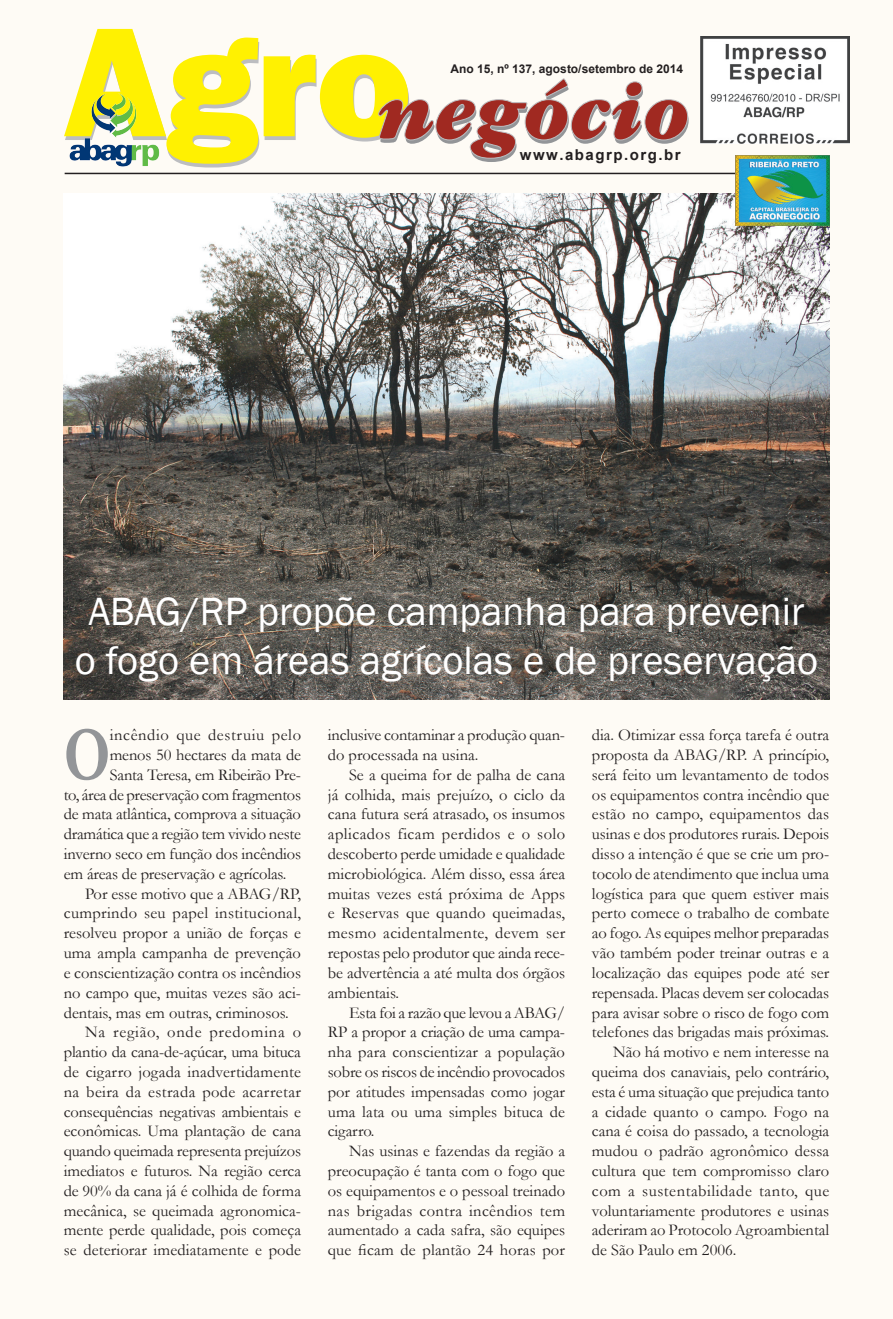
<style>
.page{position:relative;width:893px;height:1319px;background:#fff}
.page>*{position:absolute;margin:0;border:0;box-sizing:border-box;transform-origin:0 0}
.Corpo_do_texto{font:700 78.75px "Garamond";color:#939598;scale:.75 1}
.Título{font:40.5px "Franklin Gothic";color:#fff}
.Corpo_do_texto-2{font:16.5px/19.8px "Garamond";color:#231f20;text-align:justify}
.Corpo_do_texto-3{font:16.5px "Garamond";letter-spacing:-.02em;color:#231f20}
.Corpo_do_texto-4{font:16.5px "Garamond";letter-spacing:.035em;color:#231f20}
.Subtítulo_2{font:700 15px "Arial";letter-spacing:.1em;color:#231f20}
.Subtítulo_2-2{font:700 12px "Arial";color:#231f20}
</style>
<div class="page">
<div style="left:0;top:0;width:893px;height:1318px;background:#fefbf5"></div>
<img style="left:64px;top:193px;width:765px;height:506px">
<hr style="left:65px;top:173px;width:764px;height:1px;background:#231f20">
<img style="left:736px;top:155px;width:93px;height:70px">
<img style="left:701px;top:37px;width:148px;height:107px">
<svg style="left:64px;top:29px;width:625px;height:138px"></svg>
<img style="left:69px;top:94px;width:91px;height:73px">
<p class="Subtítulo_2-2" style="left:451px;top:60px;width:234px">Ano 15, nº 137, agosto/setembro de 2014</p>
<p class="Subtítulo_2" style="left:520px;top:145px;width:162px">www.abagrp.org.br</p>
<p class="Título" style="left:88px;top:586px;width:718px">ABAG/RP propõe campanha para prevenir</p>
<p class="Título" style="left:75px;top:635px;width:745px">o fogo em áreas agrícolas e de preservação</p>
<p class="Corpo_do_texto" style="left:64px;top:701px;width:64px">O</p>
<p class="Corpo_do_texto-4" style="left:110px;top:723px;width:193px">incêndio que destruiu pelo</p>
<p class="Corpo_do_texto-2" style="left:110px;top:744px;width:193px">menos 50 hectares da mata de</p>
<p class="Corpo_do_texto-2" style="left:110px;top:764px;width:193px">Santa Teresa, em Ribeirão Pre-</p>
<p class="Corpo_do_texto-3" style="left:64px;top:783px;width:239px">to, área de preservação com fragmentos</p>
<p class="Corpo_do_texto-2" style="left:64px;top:803px;width:239px">de mata atlântica, comprova a situação</p>
<p class="Corpo_do_texto-2" style="left:64px;top:823px;width:239px">dramática que a região tem vivido neste</p>
<p class="Corpo_do_texto-2" style="left:64px;top:843px;width:239px">inverno seco em função dos incêndios</p>
<p class="Corpo_do_texto-2" style="left:64px;top:863px;width:224px">em áreas de preservação e agrícolas.</p>
<p class="Corpo_do_texto-2" style="left:64px;top:883px;width:239px;text-indent:21px">Por esse motivo que a ABAG/RP, cumprindo seu papel institucional, resolveu propor a união de forças e uma ampla campanha de prevenção e conscientização contra os incêndios no campo que, muitas vezes são aci&shy;dentais, mas em outras, criminosos.</p>
<p class="Corpo_do_texto-2" style="left:64px;top:1021px;width:239px;text-indent:21px">Na região, onde predomina o plantio da cana-de-açúcar, uma bituca de cigarro jogada inadvertidamente na beira da estrada pode acarretar consequências negativas ambientais e econômicas. Uma plantação de cana quando queimada representa prejuízos imediatos e futuros. Na região cerca de 90% da cana já é colhida de forma mecânica, se queimada agronomica&shy;mente perde qualidade, pois começa se deteriorar imediatamente e pode</p>
<p class="Corpo_do_texto-2" style="left:328px;top:724px;width:239px">inclusive contaminar a produção quan&shy;do processada na usina.</p>
<p class="Corpo_do_texto-2" style="left:328px;top:764px;width:239px;text-indent:21px">Se a queima for de palha de cana já colhida, mais prejuízo, o ciclo da cana futura será atrasado, os insumos aplicados ficam perdidos e o solo descoberto perde umidade e qualidade microbiológica. Além disso, essa área muitas vezes está próxima de Apps e Reservas que quando queimadas, mesmo acidentalmente, devem ser repostas pelo produtor que ainda rece&shy;be advertência a até multa dos órgãos ambientais.</p>
<p class="Corpo_do_texto-2" style="left:328px;top:1001px;width:239px;text-indent:21px">Esta foi a razão que levou a ABAG/ RP a propor a criação de uma campa&shy;nha para conscientizar a população sobre os riscos de incêndio provocados por atitudes impensadas como jogar uma lata ou uma simples bituca de cigarro.</p>
<p class="Corpo_do_texto-2" style="left:328px;top:1140px;width:239px;text-indent:21px">Nas usinas e fazendas da região a preocupação é tanta com o fogo que os equipamentos e o pessoal treinado nas brigadas contra incêndios tem aumentado a cada safra, são equipes que ficam de plantão 24 horas por</p>
<p class="Corpo_do_texto-2" style="left:592px;top:724px;width:239px">dia. Otimizar essa força tarefa é outra proposta da ABAG/RP. A princípio, será feito um levantamento de todos os equipamentos contra incêndio que estão no campo, equipamentos das usinas e dos produtores rurais. Depois disso a intenção é que se crie um pro&shy;tocolo de atendimento que inclua uma logística para que quem estiver mais perto comece o trabalho de combate ao fogo. As equipes melhor preparadas vão também poder treinar outras e a localização das equipes pode até ser repensada. Placas devem ser colocadas para avisar sobre o risco de fogo com telefones das brigadas mais próximas.</p>
<p class="Corpo_do_texto-2" style="left:592px;top:1041px;width:239px;text-indent:21px">Não há motivo e nem interesse na queima dos canaviais, pelo contrário, esta é uma situação que prejudica tanto a cidade quanto o campo. Fogo na cana é coisa do passado, a tecnologia mudou o padrão agronômico dessa cultura que tem compromisso claro com a sustentabilidade tanto, que voluntariamente produtores e usinas aderiram ao Protocolo Agroambiental de São Paulo em 2006.</p>
</div>
